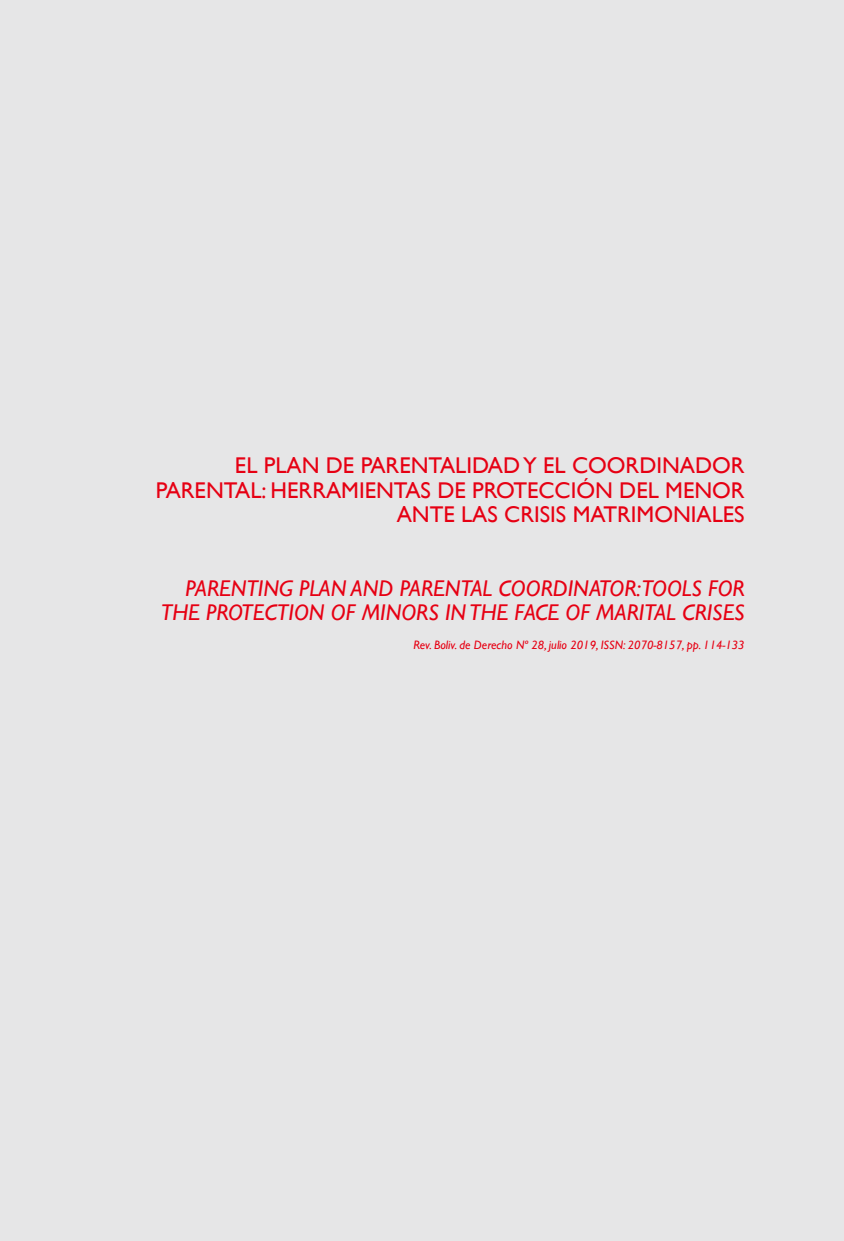
<style>
.page{position:relative;width:844px;height:1241px;background:#fff}
.page>*{position:absolute;margin:0;border:0;box-sizing:border-box;transform-origin:0 0}
.t1{font:22.75px/24.5px "Gill Sans";color:#e60013;text-align:right}
.t2{font:italic 22.75px/24.5px "Gill Sans";color:#e60013;text-align:right}
.t3{font:italic 12.25px "Gill Sans";color:#e60013}
</style>
<div class="page">
<div style="left:0;top:0;width:843px;height:1240px;background:#e6e6e7"></div>
<p class="t1" style="left:156px;top:453px;width:590px">EL PLAN DE PARENTALIDAD Y EL COORDINADOR<br>PARENTAL: HERRAMIENTAS DE PROTECCIÓN DEL MENOR<br>ANTE LAS CRISIS MATRIMONIALES</p>
<p class="t2" style="left:161px;top:576px;width:585px">PARENTING PLAN AND PARENTAL COORDINATOR:TOOLS FOR<br>THE PROTECTION OF MINORS IN THE FACE OF MARITAL CRISES</p>
<p class="t3" style="left:413px;top:638px;width:333px">Rev. Boliv. de Derecho Nº 28, julio 2019, ISSN: 2070-8157, pp. 114-133</p>
</div>
